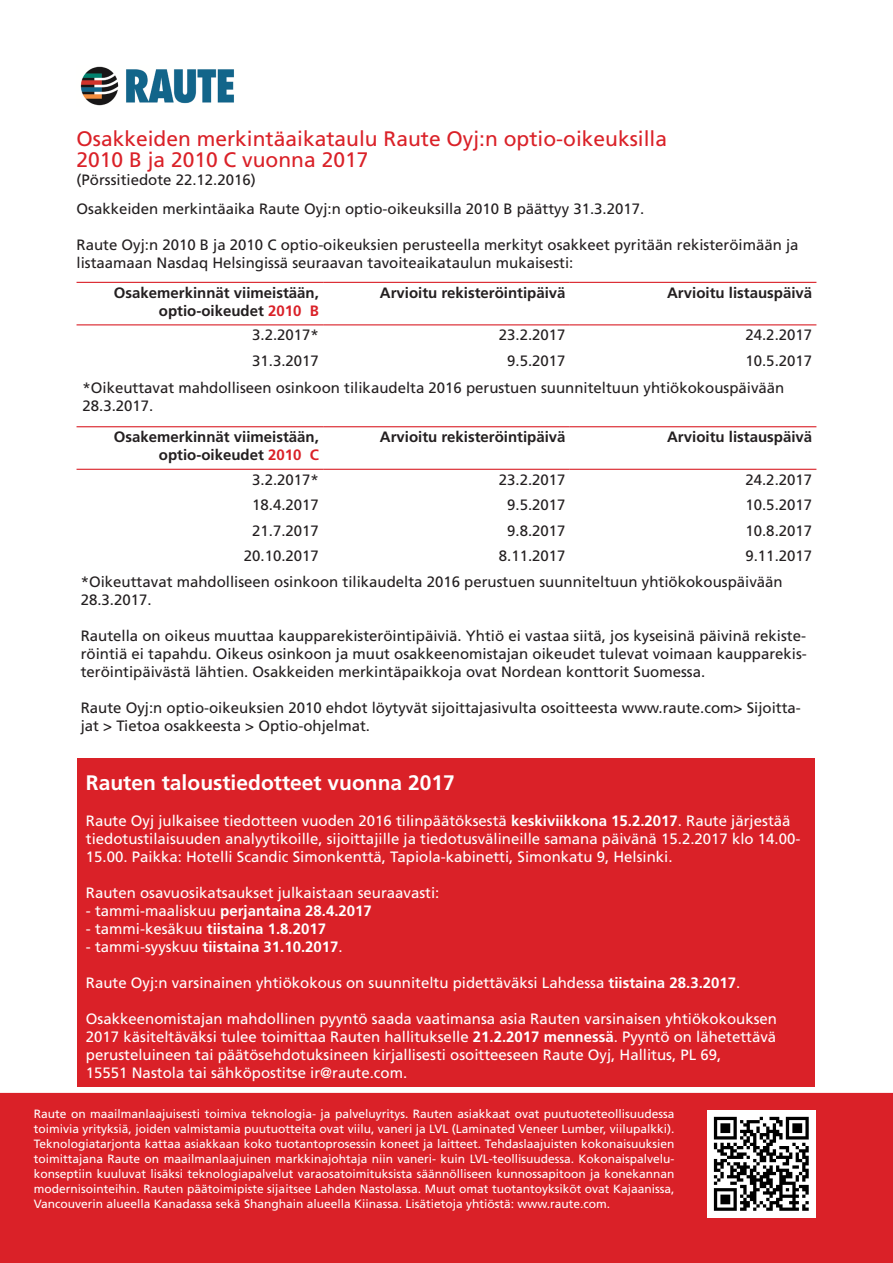
<style>
.page{position:relative;width:893px;height:1263px;background:#fff}
.page>*{position:absolute;margin:0;border:0;box-sizing:border-box;transform-origin:0 0}
.t1{font:21px/21px "Frutiger LT";color:#da2128}
.t2{font:700 21px "Frutiger LT";color:#fff}
.t3{font:15px/18px "Frutiger LT";color:#231f20}
.t4{font:15px/18px "Frutiger LT";color:#fff}
.t5{font:700 15px "Frutiger LT";color:#231f20}
.t6{font:700 15px "Frutiger LT";color:#fff}
.t7{font:12px/15px "Frutiger LT";color:#fff;text-align:justify}
.s1{color:#da2128}
.s2{font-weight:700}
.s3{font-weight:400}
</style>
<div class="page">
<div style="left:77px;top:757px;width:738px;height:329px;background:#da2128"></div>
<hr style="left:77px;top:282px;width:246px;height:1px;background:#da2128">
<hr style="left:323px;top:282px;width:247px;height:1px;background:#da2128">
<hr style="left:570px;top:282px;width:246px;height:1px;background:#da2128">
<hr style="left:77px;top:324px;width:246px;height:1px;background:#da2128">
<hr style="left:323px;top:324px;width:247px;height:1px;background:#da2128">
<hr style="left:570px;top:324px;width:246px;height:1px;background:#da2128">
<hr style="left:77px;top:426px;width:246px;height:1px;background:#da2128">
<hr style="left:323px;top:426px;width:247px;height:1px;background:#da2128">
<hr style="left:570px;top:426px;width:246px;height:1px;background:#da2128">
<hr style="left:77px;top:469px;width:246px;height:1px;background:#da2128">
<hr style="left:323px;top:469px;width:247px;height:1px;background:#da2128">
<hr style="left:570px;top:469px;width:246px;height:1px;background:#da2128">
<img style="left:80px;top:66px;width:154px;height:40px">
<div style="left:0;top:1093px;width:893px;height:170px;background:#da2128"></div>
<img style="left:708px;top:1110px;width:107px;height:107px">
<p class="t1" style="left:77px;top:128px;width:592px">Osakkeiden merkintäaikataulu Raute Oyj:n optio-oikeuksilla<br>2010 B ja 2010 C vuonna 2017</p>
<p class="t3" style="left:77px;top:171px;width:181px">(Pörssitiedote 22.12.2016)</p>
<p class="t3" style="left:77px;top:200px;width:569px">Osakkeiden merkintäaika Raute Oyj:n optio-oikeuksilla 2010 B päättyy 31.3.2017.</p>
<p class="t3" style="left:77px;top:236px;width:723px">Raute Oyj:n 2010 B ja 2010 C optio-oikeuksien perusteella merkityt osakkeet pyritään rekisteröimään ja listaamaan Nasdaq Helsingissä seuraavan tavoiteaikataulun mukaisesti:</p>
<p class="t5" style="left:114px;top:284px;width:207px">Osakemerkinnät viimeistään,</p>
<p class="t5" style="left:159px;top:302px;width:162px">optio-oikeudet <span class="s1">2010 B</span></p>
<p class="t5" style="left:380px;top:284px;width:187px">Arvioitu rekisteröintipäivä</p>
<p class="t5" style="left:667px;top:284px;width:147px">Arvioitu listauspäivä</p>
<p class="t3" style="left:252px;top:326px;width:68px">3.2.2017*</p>
<p class="t3" style="left:499px;top:326px;width:68px">23.2.2017</p>
<p class="t3" style="left:745px;top:326px;width:68px">24.2.2017</p>
<p class="t3" style="left:252px;top:352px;width:68px">31.3.2017</p>
<p class="t3" style="left:507px;top:352px;width:60px">9.5.2017</p>
<p class="t3" style="left:745px;top:352px;width:68px">10.5.2017</p>
<p class="t3" style="left:83px;top:379px;width:703px">*Oikeuttavat mahdolliseen osinkoon tilikaudelta 2016 perustuen suunniteltuun yhtiökokouspäivään<br>28.3.2017.</p>
<p class="t5" style="left:114px;top:428px;width:207px">Osakemerkinnät viimeistään,</p>
<p class="t5" style="left:159px;top:446px;width:162px">optio-oikeudet <span class="s1">2010 C</span></p>
<p class="t5" style="left:380px;top:428px;width:187px">Arvioitu rekisteröintipäivä</p>
<p class="t5" style="left:667px;top:428px;width:147px">Arvioitu listauspäivä</p>
<p class="t3" style="left:252px;top:471px;width:68px">3.2.2017*</p>
<p class="t3" style="left:499px;top:471px;width:68px">23.2.2017</p>
<p class="t3" style="left:745px;top:471px;width:68px">24.2.2017</p>
<p class="t3" style="left:252px;top:496px;width:68px">18.4.2017</p>
<p class="t3" style="left:507px;top:496px;width:60px">9.5.2017</p>
<p class="t3" style="left:745px;top:496px;width:68px">10.5.2017</p>
<p class="t3" style="left:252px;top:522px;width:68px">21.7.2017</p>
<p class="t3" style="left:507px;top:522px;width:60px">9.8.2017</p>
<p class="t3" style="left:745px;top:522px;width:68px">10.8.2017</p>
<p class="t3" style="left:244px;top:547px;width:77px">20.10.2017</p>
<p class="t3" style="left:499px;top:547px;width:68px">8.11.2017</p>
<p class="t3" style="left:745px;top:547px;width:68px">9.11.2017</p>
<p class="t3" style="left:81px;top:573px;width:703px">*Oikeuttavat mahdolliseen osinkoon tilikaudelta 2016 perustuen suunniteltuun yhtiökokouspäivään<br>28.3.2017.</p>
<p class="t3" style="left:81px;top:627px;width:728px;text-align:justify">Rautella on oikeus muuttaa kaupparekisteröintipäiviä. Yhtiö ei vastaa siitä, jos kyseisinä päivinä rekiste&shy;röintiä ei tapahdu. Oikeus osinkoon ja muut osakkeenomistajan oikeudet tulevat voimaan kaupparekis&shy;teröintipäivästä lähtien. Osakkeiden merkintäpaikkoja ovat Nordean konttorit Suomessa.</p>
<p class="t3" style="left:81px;top:699px;width:722px">Raute Oyj:n optio-oikeuksien 2010 ehdot löytyvät sijoittajasivulta osoitteesta www.raute.com&gt; Sijoitta&shy;jat &gt; Tietoa osakkeesta &gt; Optio-ohjelmat.</p>
<p class="t2" style="left:86px;top:770px;width:370px">Rauten taloustiedotteet vuonna 2017</p>
<p class="t4" style="left:86px;top:812px;width:716px">Raute Oyj julkaisee tiedotteen vuoden 2016 tilinpäätöksestä <span class="s2">keskiviikkona 15.2.2017</span>. Raute järjestää tiedotustilaisuuden analyytikoille, sijoittajille ja tiedotusvälineille samana päivänä 15.2.2017 klo 14.00-</p>
<p class="t4" style="left:86px;top:848px;width:588px">15.00. Paikka: Hotelli Scandic Simonkenttä, Tapiola-kabinetti, Simonkatu 9, Helsinki.</p>
<p class="t4" style="left:86px;top:884px;width:355px">Rauten osavuosikatsaukset julkaistaan seuraavasti:</p>
<p class="t6" style="left:86px;top:902px;width:287px"><span class="s3">- tammi-maaliskuu</span> perjantaina 28.4.2017</p>
<p class="t6" style="left:86px;top:920px;width:242px"><span class="s3">- tammi-kesäkuu</span> tiistaina 1.8.2017</p>
<p class="t6" style="left:86px;top:938px;width:258px"><span class="s3">- tammi-syyskuu</span> tiistaina 31.10.2017<span class="s3">.</span></p>
<p class="t4" style="left:86px;top:974px;width:656px">Raute Oyj:n varsinainen yhtiökokous on suunniteltu pidettäväksi Lahdessa <span class="s2">tiistaina 28.3.2017</span>.</p>
<p class="t4" style="left:86px;top:1010px;width:693px">Osakkeenomistajan mahdollinen pyyntö saada vaatimansa asia Rauten varsinaisen yhtiökokouksen<br>2017 käsiteltäväksi tulee toimittaa Rauten hallitukselle <span class="s2">21.2.2017 mennessä</span>. Pyyntö on lähetettävä</p>
<p class="t4" style="left:86px;top:1046px;width:637px">perusteluineen tai päätösehdotuksineen kirjallisesti osoitteeseen Raute Oyj, Hallitus, PL 69,</p>
<p class="t4" style="left:86px;top:1064px;width:323px">15551 Nastola tai sähköpostitse ir@raute.com.</p>
<p class="t7" style="left:34px;top:1107px;width:642px">Raute on maailmanlaajuisesti toimiva teknologia- ja palveluyritys. Rauten asiakkaat ovat puutuoteteollisuudessa toimivia yrityksiä, joiden valmistamia puutuotteita ovat viilu, vaneri ja LVL (Laminated Veneer Lumber, viilupalkki).<br>Teknologiatarjonta kattaa asiakkaan koko tuotantoprosessin koneet ja laitteet. Tehdaslaajuisten kokonaisuuksien toimittajana Raute on maailmanlaajuinen markkinajohtaja niin vaneri- kuin LVL-teollisuudessa. Kokonaispalvelu&shy;konseptiin kuuluvat lisäksi teknologiapalvelut varaosatoimituksista säännölliseen kunnossapitoon ja konekannan modernisointeihin. Rauten päätoimipiste sijaitsee Lahden Nastolassa. Muut omat tuotantoyksiköt ovat Kajaanissa, Vancouverin alueella Kanadassa sekä Shanghain alueella Kiinassa. Lisätietoja yhtiöstä: www.raute.com.</p>
</div>
